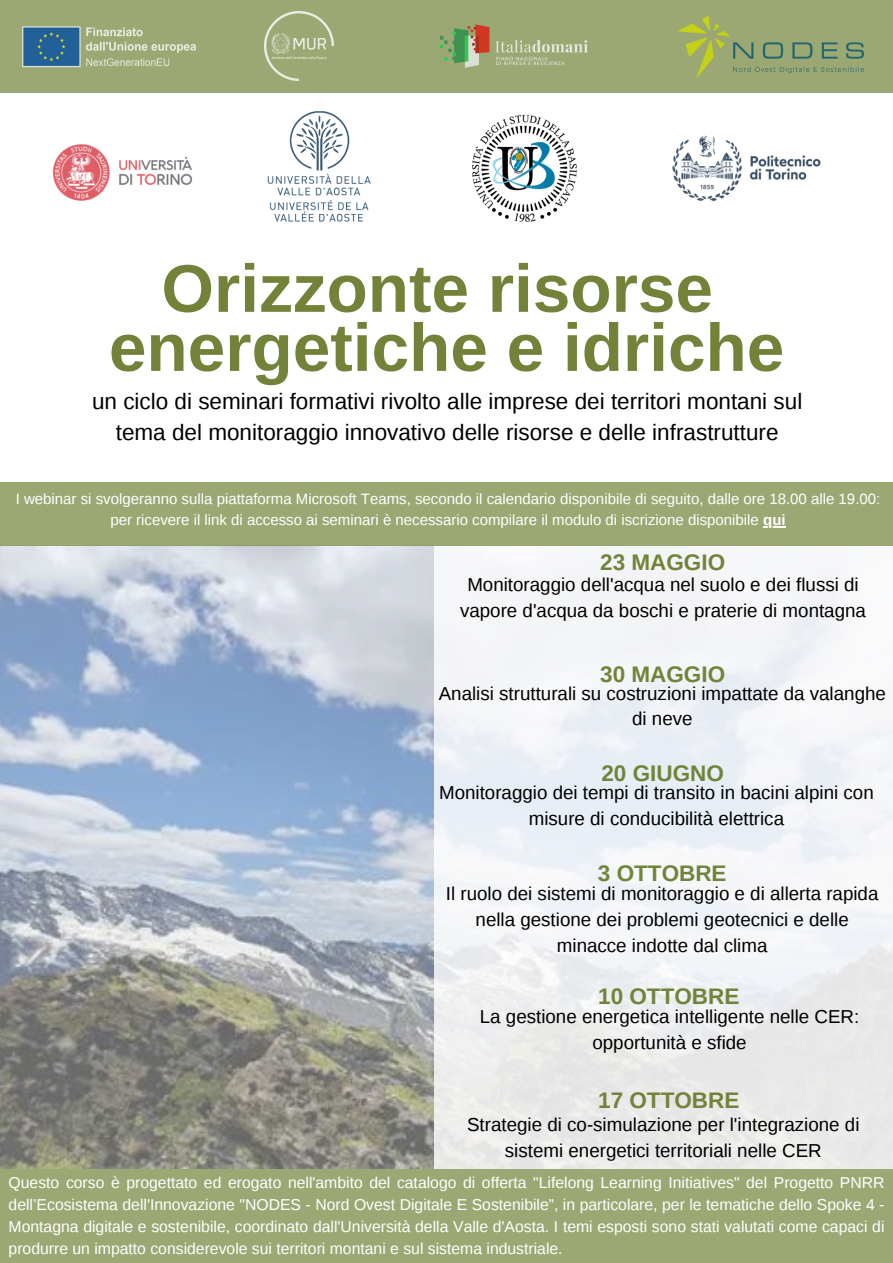
<style>
.page{position:relative;width:893px;height:1263px;background:#fff}
.page>*{position:absolute;margin:0;border:0;box-sizing:border-box;transform-origin:0 0}
.t1{font:700 67.5px/59.1px "Liberation Sans";color:#728339;text-align:center}
.t2{font:22.5px/30.9px "Liberation Sans";color:#000;text-align:center}
.t3{font:700 22.5px "Liberation Sans";color:#728339}
.t4{font:18.75px/25.9px "Liberation Sans";color:#000;text-align:center}
.t5{font:15.75px/21.9px "Liberation Sans";color:#fff;text-align:justify}
.t6{font:15px/20.9px "Liberation Sans";color:#fff;text-align:center}
.s1{font-weight:700}
</style>
<div class="page">
<img style="left:0;top:545px;width:434px;height:623px">
<div style="left:434px;top:545px;width:459px;height:652px;background:linear-gradient(to bottom,#f5f7fb,#e9eaea)"></div>
<div style="left:0;top:1169px;width:893px;height:94px;background:#9ca874"></div>
<img style="left:52px;top:144px;width:140px;height:57px">
<img style="left:672px;top:135px;width:149px;height:67px">
<img style="left:267px;top:111px;width:104px;height:111px">
<div style="left:0;top:0;width:893px;height:92px;background:#9ca874"></div>
<img style="left:678px;top:16px;width:186px;height:61px">
<div style="left:0;top:482px;width:893px;height:63px;background:#9ca874"></div>
<img style="left:22px;top:26px;width:174px;height:42px">
<img style="left:265px;top:11px;width:69px;height:69px">
<img style="left:440px;top:24px;width:148px;height:44px">
<img style="left:472px;top:115px;width:105px;height:107px">
<svg style="left:763px;top:526px;width:22px;height:1px"></svg>
<p class="t1" style="left:109px;top:259px;width:677px">Orizzonte risorse energetiche e idriche</p>
<h2 class="t2" style="left:92px;top:385px;width:711px">un ciclo di seminari formativi rivolto alle imprese dei territori montani sul tema del monitoraggio innovativo delle risorse e delle infrastrutture</h2>
<h2 class="t6" style="left:16px;top:489px;width:866px">I webinar si svolgeranno sulla piattaforma Microsoft Teams, secondo il calendario disponibile di seguito, dalle ore 18.00 alle 19.00: per ricevere il link di accesso ai seminari è necessario compilare il modulo di iscrizione disponibile <span class="s1">qui</span></h2>
<p class="t3" style="left:600px;top:550px;width:126px">23 MAGGIO</p>
<p class="t4" style="left:460px;top:572px;width:407px">Monitoraggio dell'acqua nel suolo e dei flussi di vapore d'acqua da boschi e praterie di montagna</p>
<p class="t3" style="left:600px;top:661px;width:126px">30 MAGGIO</p>
<p class="t4" style="left:439px;top:680px;width:449px">Analisi strutturali su costruzioni impattate da valanghe di neve</p>
<p class="t3" style="left:601px;top:761px;width:124px">20 GIUGNO</p>
<p class="t4" style="left:439px;top:780px;width:436px">Monitoraggio dei tempi di transito in bacini alpini con misure di conducibilità elettrica</p>
<p class="t3" style="left:598px;top:861px;width:130px">3 OTTOBRE</p>
<h1 class="t4" style="left:446px;top:880px;width:434px">Il ruolo dei sistemi di monitoraggio e di allerta rapida nella gestione dei problemi geotecnici e delle minacce indotte dal clima</h1>
<h2 class="t3" style="left:598px;top:983px;width:143px">10 OTTOBRE</h2>
<h2 class="t4" style="left:480px;top:1003px;width:381px">La gestione energetica intelligente nelle CER: opportunità e sfide</h2>
<h3 class="t3" style="left:598px;top:1087px;width:143px">17 OTTOBRE</h3>
<p class="t4" style="left:467px;top:1111px;width:394px">Strategie di co-simulazione per l'integrazione di sistemi energetici territoriali nelle CER</p>
<h2 class="t5" style="left:9px;top:1172px;width:877px">Questo corso è progettato ed erogato nell'ambito del catalogo di offerta "Lifelong Learning Initiatives" del Progetto PNRR dell’Ecosistema dell'Innovazione "NODES - Nord Ovest Digitale E Sostenibile”, in particolare, per le tematiche dello Spoke 4 - Montagna digitale e sostenibile, coordinato dall'Università della Valle d'Aosta. I temi esposti sono stati valutati come capaci di produrre un impatto considerevole sui territori montani e sul sistema industriale.</h2>
</div>
